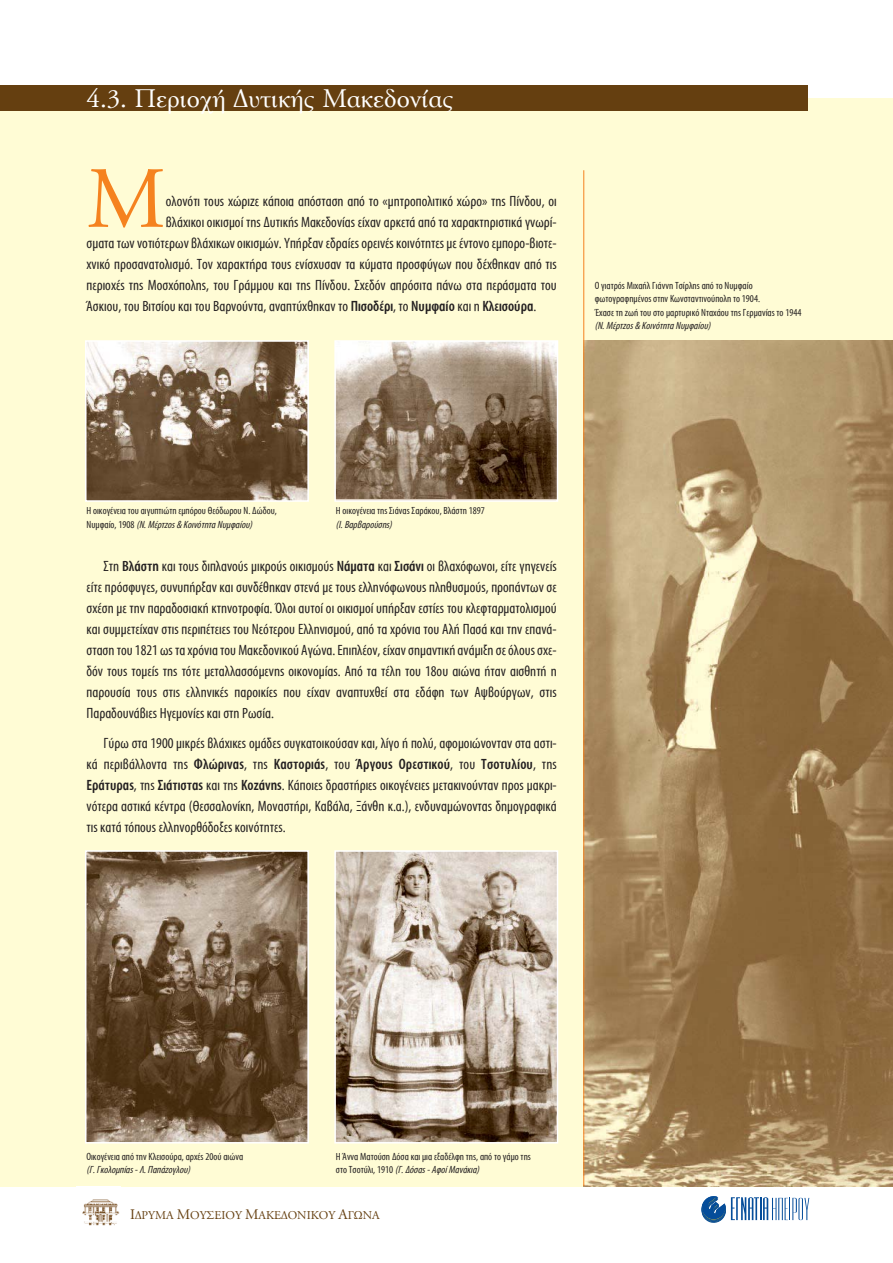
<style>
.page{position:relative;width:893px;height:1263px;background:#fff}
.page>*{position:absolute;margin:0;border:0;box-sizing:border-box;transform-origin:0 0}
.t1{font:87px "CF Garamond";color:#f5821f}
.t2{font:27px "CF Garamond";color:#fff}
.t3{font:15px/21px "Myriad Condensed Greek";color:#231f20;text-align:justify}
.t4{font:12px "CF Garamond";color:#653f10}
.t5{font:10.5px/13.5px "Myriad Condensed Greek";color:#231f20}
.t6{font:italic 10.5px "Myriad Condensed Greek";color:#231f20}
.s1{font-weight:500}
.s2{font-style:italic}
.s3{font-size:14.7px}
</style>
<div class="page">
<div style="left:0;top:98px;width:893px;height:1088px;background:#fffcd5"></div>
<div style="left:0;top:85px;width:808px;height:26px;background:#653f10"></div>
<img style="left:584px;top:340px;width:309px;height:846px">
<img style="left:337px;top:343px;width:218px;height:156px">
<div style="left:334px;top:340px;width:224px;height:162px;border:2px solid #fff"></div>
<img style="left:88px;top:853px;width:218px;height:288px">
<div style="left:85px;top:850px;width:224px;height:294px;border:2px solid #fff"></div>
<img style="left:88px;top:343px;width:218px;height:156px">
<div style="left:85px;top:340px;width:224px;height:162px;border:2px solid #fff"></div>
<img style="left:337px;top:853px;width:218px;height:288px">
<div style="left:334px;top:850px;width:224px;height:294px;border:2px solid #fff"></div>
<hr style="left:583px;top:170px;width:1px;height:1016px;background:#f5821f">
<img style="left:82px;top:1199px;width:38px;height:27px">
<svg style="left:701px;top:1196px;width:24px;height:27px"></svg>
<svg style="left:731px;top:1197px;width:78px;height:23px"></svg>
<h2 class="t2" style="left:87px;top:84px;width:368px">4.3. Περιοχή Δυτικής Μακεδονίας</h2>
<h1 class="t1" style="left:87px;top:154px;width:81px">M</h1>
<p class="t3" style="left:166px;top:191px;width:392px">ολονότι τους χώριζε κάποια απόσταση από το «μητροπολιτικό χώρο» της Πίνδου, οι</p>
<p class="t3" style="left:166px;top:212px;width:392px">βλάχικοι οικισμοί της Δυτικής Μακεδονίας είχαν αρκετά από τα χαρακτηριστικά γνωρί-</p>
<p class="t3" style="left:87px;top:233px;width:472px">σματα των νοτιότερων βλάχικων οικισμών. Υπήρξαν εδραίες ορεινές κοινότητες με έντονο εμπορο-βιοτε-</p>
<p class="t3" style="left:87px;top:254px;width:472px">χνικό προσανατολισμό. Τον χαρακτήρα τους ενίσχυσαν τα κύματα προσφύγων που δέχθηκαν από τις</p>
<p class="t3" style="left:87px;top:275px;width:472px">περιοχές της Μοσχόπολης, του Γράμμου και της Πίνδου. Σχεδόν απρόσιτα πάνω στα περάσματα του</p>
<p class="t3" style="left:86px;top:296px;width:451px">Άσκιου, του Βιτσίου και του Βαρνούντα, αναπτύχθηκαν το <span class="s1">Πισοδέρι</span>, το <span class="s1">Νυμφαίο</span> και η <span class="s1">Κλεισούρα</span>.</p>
<p class="t5" style="left:595px;top:279px;width:208px">Ο γιατρός Μιχαήλ Γιάννη Τσίρλης από το Νυμφαίο φωτογραφημένος στην Κωνσταντινούπολη το 1904.<br>Έχασε τη ζωή του στο μαρτυρικό Νταχάου της Γερμανίας το 1944</p>
<p class="t6" style="left:595px;top:321px;width:119px">(Ν.Μέρτζος&amp; Κοινότητα Νυμφαίου)</p>
<p class="t5" style="left:86px;top:505px;width:192px">Η οικογένεια του αιγυπτιώτη εμπόρου Θεόδωρου Ν. Δώδου,<br>Ν υ μ φ α ί ο , 1 9 0 8 <span class="s2">(Ν.Μέρτζος&amp; Κοινότητα Νυμφαίου)</span></p>
<p class="t5" style="left:336px;top:505px;width:150px">Η οικογένεια της Σιάνας Σαράκου, Βλάστη 1897</p>
<p class="t6" style="left:336px;top:520px;width:60px">(Ι.Βαρβαρούσης)</p>
<p class="t3" style="left:87px;top:556px;width:472px;text-indent:17px">Στη <span class="s1">Βλάστη</span> και τους διπλανούς μικρούς οικισμούς <span class="s1">Νάματα</span> και <span class="s1">Σισάνι</span> οι βλαχόφωνοι, είτε γηγενείς είτε πρόσφυγες, συνυπήρξαν και συνδέθηκαν στενά με τους ελληνόφωνους πληθυσμούς, προπάντων σε σχέση με την παραδοσιακή κτηνοτροφία. Όλοι αυτοί οι οικισμοί υπήρξαν εστίες του κλεφταρματολισμού και συμμετείχαν στις περιπέτειες του Νεότερου Ελληνισμού, από τα χρόνια του Αλή Πασά και την επανά&shy;σταση του 1821 ως ταχρόνιατουΜακεδονικού Αγώνα. Επιπλέον, είχανσημαντική ανάμιξη σεόλουςσχε&shy;δόν τους τομείς της τότε μεταλλασσόμενης οικονομίας. Από τα τέλη του 18ου αιώνα ήταν αισθητή η παρουσία τους στις ελληνικές παροικίες που είχαν αναπτυχθεί στα εδάφη των Αψβούργων, στις Παραδουνάβιες Ηγεμονίες και στη Ρωσία.</p>
<p class="t3" style="left:87px;top:733px;width:472px;text-indent:17px">Γύρω στα 1900 μικρές βλάχικες ομάδες συγκατοικούσαν και, λίγο ή πολύ, αφομοιώνονταν στα αστι&shy;κά περιβάλλοντα της <span class="s1">Φλώρινας</span>, της <span class="s1">Καστοριάς</span>, του <span class="s1">Άργους Ορεστικού</span>, του <span class="s1">Τσοτυλίου</span>, της <span class="s1">Εράτυρας</span>, της <span class="s1">Σιάτιστας</span> και της <span class="s1">Κοζάνης</span>. Κάποιες δραστήριες οικογένειες μετακινούνταν προς μακρι&shy;νότερα αστικά κέντρα (Θεσσαλονίκη, Μοναστήρι, Καβάλα, Ξάνθη κ.α.), ενδυναμώνοντας δημογραφικά τις κατά τόπους ελληνορθόδοξες κοινότητες.</p>
<p class="t5" style="left:87px;top:1150px;width:158px">Οικογένεια από την Κλεισούρα, αρχές 20ού αιώνα</p>
<p class="t6" style="left:87px;top:1166px;width:107px">(Γ.Γκολομπίας-Λ.Παπάζογλου)</p>
<p class="t5" style="left:336px;top:1150px;width:196px">Η Άννα Ματούση Δόσα και μια εξαδέλφη της, από το γάμο της σ τ ο Τ σ ο τ ύ λ ι , 1 9 1 0 <span class="s2">(Γ.Δόσας-Αφοί Μανάκια)</span></p>
<p class="t4" style="left:130px;top:1209px;width:251px"><span class="s3">Ι</span>ΔΡΥΜΑ <span class="s3">Μ</span>ΟΥΣΕΙΟΥ <span class="s3">Μ</span>ΑΚΕΔΟΝΙΚΟΥ <span class="s3">Α</span>ΓΩΝΑ</p>
</div>
